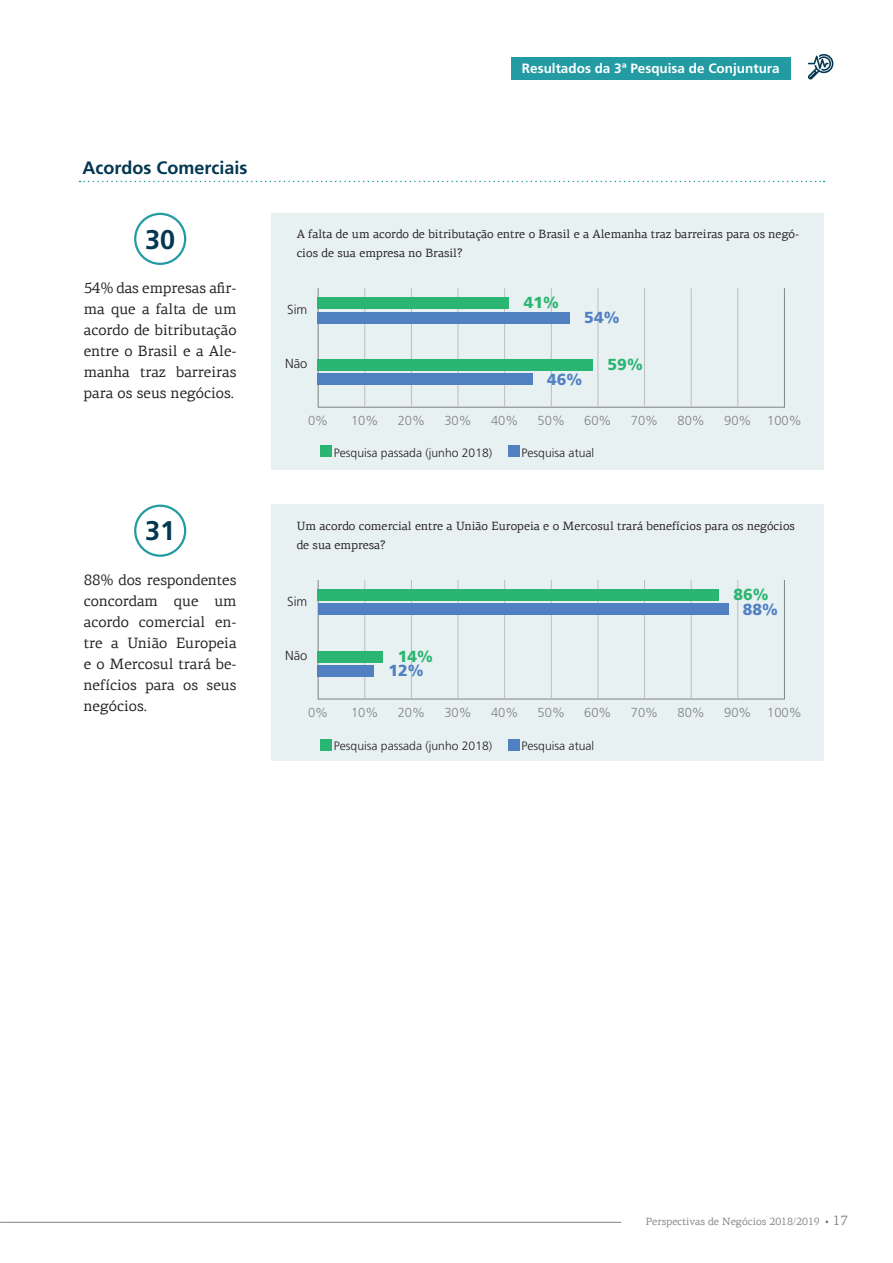
<style>
.page{position:relative;width:893px;height:1263px;background:#fff}
.page>*{position:absolute;margin:0;border:0;box-sizing:border-box;transform-origin:0 0}
.t1{font:700 27px "Frutiger LT";color:#033752}
.t2{font:700 18px "Frutiger LT";color:#033752}
.t3{font:900 16.05px "Frutiger LT";color:#2bb572}
.t4{font:900 16.05px "Frutiger LT";color:#5080c1}
.t5{font:15px/21px "PF Agora Serif Pro";color:#231f20;text-align:justify}
.t6{font:700 13.5px "Frutiger LT";color:#fff}
.t7{font:300 13.05px "Frutiger LT";color:#808285}
.t8{font:300 13.05px "Frutiger LT";color:#231f20}
.t9{font:300 12.15px "Frutiger LT";color:#231f20}
.t10{font:12px/19.5px "PF Agora Serif Pro";color:#231f20}
.t11{font:10.5px "PF Agora Serif Pro";color:#828487}
.s1{font-size:13.5px}
</style>
<div class="page">
<hr style="left:0;top:1222px;width:621px;height:1px;background:#808285">
<div style="left:511px;top:57px;width:279px;height:23px;background:#239ba2"></div>
<svg style="left:808px;top:54px;width:25px;height:26px"></svg>
<div style="left:272px;top:213px;width:552px;height:256px;background:#e8f1f2"></div>
<div style="left:272px;top:505px;width:552px;height:256px;background:#e8f1f2"></div>
<svg style="left:80px;top:181px;width:744px;height:1px"></svg>
<div style="left:134px;top:213px;width:52px;height:52px;border:2px solid #239ba2;border-radius:50%"></div>
<div style="left:134px;top:505px;width:52px;height:52px;border:2px solid #239ba2;border-radius:50%"></div>
<div style="left:318px;top:288px;width:467px;height:120px;border:1px solid #808285"></div>
<hr style="left:364px;top:288px;width:1px;height:119px;background:#bcbdc0">
<hr style="left:411px;top:288px;width:1px;height:119px;background:#bcbdc0">
<hr style="left:458px;top:288px;width:1px;height:119px;background:#bcbdc0">
<hr style="left:504px;top:288px;width:1px;height:119px;background:#bcbdc0">
<hr style="left:551px;top:288px;width:1px;height:119px;background:#bcbdc0">
<hr style="left:597px;top:288px;width:1px;height:119px;background:#bcbdc0">
<hr style="left:644px;top:288px;width:1px;height:119px;background:#bcbdc0">
<hr style="left:691px;top:288px;width:1px;height:119px;background:#bcbdc0">
<hr style="left:737px;top:288px;width:1px;height:119px;background:#bcbdc0">
<div style="left:318px;top:297px;width:191px;height:12px;background:#2bb572"></div>
<div style="left:318px;top:312px;width:252px;height:11px;background:#5080c1"></div>
<div style="left:318px;top:359px;width:275px;height:12px;background:#2bb572"></div>
<div style="left:318px;top:373px;width:215px;height:12px;background:#5080c1"></div>
<hr style="left:364px;top:580px;width:1px;height:119px;background:#bcbdc0">
<hr style="left:411px;top:580px;width:1px;height:119px;background:#bcbdc0">
<hr style="left:458px;top:580px;width:1px;height:119px;background:#bcbdc0">
<hr style="left:504px;top:580px;width:1px;height:119px;background:#bcbdc0">
<hr style="left:551px;top:580px;width:1px;height:119px;background:#bcbdc0">
<hr style="left:597px;top:580px;width:1px;height:119px;background:#bcbdc0">
<hr style="left:644px;top:580px;width:1px;height:119px;background:#bcbdc0">
<hr style="left:691px;top:580px;width:1px;height:119px;background:#bcbdc0">
<hr style="left:737px;top:580px;width:1px;height:119px;background:#bcbdc0">
<div style="left:318px;top:589px;width:401px;height:12px;background:#2bb572"></div>
<div style="left:318px;top:603px;width:410px;height:12px;background:#5080c1"></div>
<div style="left:318px;top:651px;width:65px;height:11px;background:#2bb572"></div>
<div style="left:318px;top:665px;width:56px;height:12px;background:#5080c1"></div>
<div style="left:320px;top:739px;width:11px;height:11px;background:#2bb572"></div>
<div style="left:508px;top:739px;width:11px;height:11px;background:#5080c1"></div>
<div style="left:320px;top:446px;width:11px;height:11px;background:#2bb572"></div>
<div style="left:508px;top:446px;width:11px;height:11px;background:#5080c1"></div>
<p class="t2" style="left:83px;top:157px;width:166px">Acordos Comerciais</p>
<h1 class="t1" style="left:145px;top:223px;width:32px">30</h1>
<p class="t5" style="left:84px;top:278px;width:154px">54% das empresas afir&shy;ma que a falta de um acordo de bitributação entre o Brasil e a Ale&shy;manha traz barreiras para os seus negócios.</p>
<h1 class="t1" style="left:145px;top:515px;width:32px">31</h1>
<p class="t5" style="left:84px;top:570px;width:154px">88% dos respondentes concordam que um acordo comercial en&shy;tre a União Europeia e o Mercosul trará be&shy;nefícios para os seus negócios.</p>
<p class="t6" style="left:522px;top:60px;width:259px">Resultados da 3ª Pesquisa de Conjuntura</p>
<p class="t10" style="left:297px;top:224px;width:504px">A falta de um acordo de bitributação entre o Brasil e a Alemanha traz barreiras para os negó&shy;cios de sua empresa no Brasil?</p>
<p class="t8" style="left:287px;top:302px;width:22px">Sim</p>
<p class="t8" style="left:285px;top:356px;width:24px">Não</p>
<p class="t3" style="left:524px;top:293px;width:37px">41%</p>
<p class="t4" style="left:584px;top:308px;width:37px">54%</p>
<p class="t3" style="left:608px;top:355px;width:37px">59%</p>
<p class="t4" style="left:547px;top:369px;width:37px">46%</p>
<p class="t7" style="left:308px;top:413px;width:22px">0%</p>
<p class="t7" style="left:351px;top:413px;width:29px">10%</p>
<p class="t7" style="left:398px;top:413px;width:29px">20%</p>
<p class="t7" style="left:444px;top:413px;width:29px">30%</p>
<p class="t7" style="left:491px;top:413px;width:29px">40%</p>
<p class="t7" style="left:538px;top:413px;width:29px">50%</p>
<p class="t7" style="left:584px;top:413px;width:29px">60%</p>
<p class="t7" style="left:631px;top:413px;width:29px">70%</p>
<p class="t7" style="left:677px;top:413px;width:29px">80%</p>
<p class="t7" style="left:724px;top:413px;width:79px">90% 100%</p>
<p class="t9" style="left:334px;top:446px;width:160px">Pesquisa passada (junho 2018)</p>
<p class="t9" style="left:521px;top:446px;width:74px">Pesquisa atual</p>
<p class="t10" style="left:297px;top:516px;width:500px">Um acordo comercial entre a União Europeia e o Mercosul trará benefícios para os negócios de sua empresa?</p>
<p class="t8" style="left:287px;top:594px;width:22px">Sim</p>
<p class="t8" style="left:285px;top:648px;width:24px">Não</p>
<p class="t3" style="left:398px;top:647px;width:37px">14%</p>
<p class="t4" style="left:388px;top:661px;width:37px">12%</p>
<p class="t3" style="left:733px;top:585px;width:37px">86%</p>
<p class="t4" style="left:743px;top:599px;width:37px">88%</p>
<p class="t7" style="left:308px;top:705px;width:22px">0%</p>
<p class="t7" style="left:351px;top:705px;width:29px">10%</p>
<p class="t7" style="left:398px;top:705px;width:29px">20%</p>
<p class="t7" style="left:444px;top:705px;width:29px">30%</p>
<p class="t7" style="left:491px;top:705px;width:29px">40%</p>
<p class="t7" style="left:538px;top:705px;width:29px">50%</p>
<p class="t7" style="left:584px;top:705px;width:29px">60%</p>
<p class="t7" style="left:631px;top:705px;width:29px">70%</p>
<p class="t7" style="left:677px;top:705px;width:29px">80%</p>
<p class="t7" style="left:724px;top:705px;width:79px">90% 100%</p>
<p class="t9" style="left:334px;top:739px;width:160px">Pesquisa passada (junho 2018)</p>
<p class="t9" style="left:521px;top:739px;width:74px">Pesquisa atual</p>
<p class="t11" style="left:646px;top:1215px;width:203px">Perspectivas de Negócios 2018/2019 <span class="s1">17</span></p>
</div>
